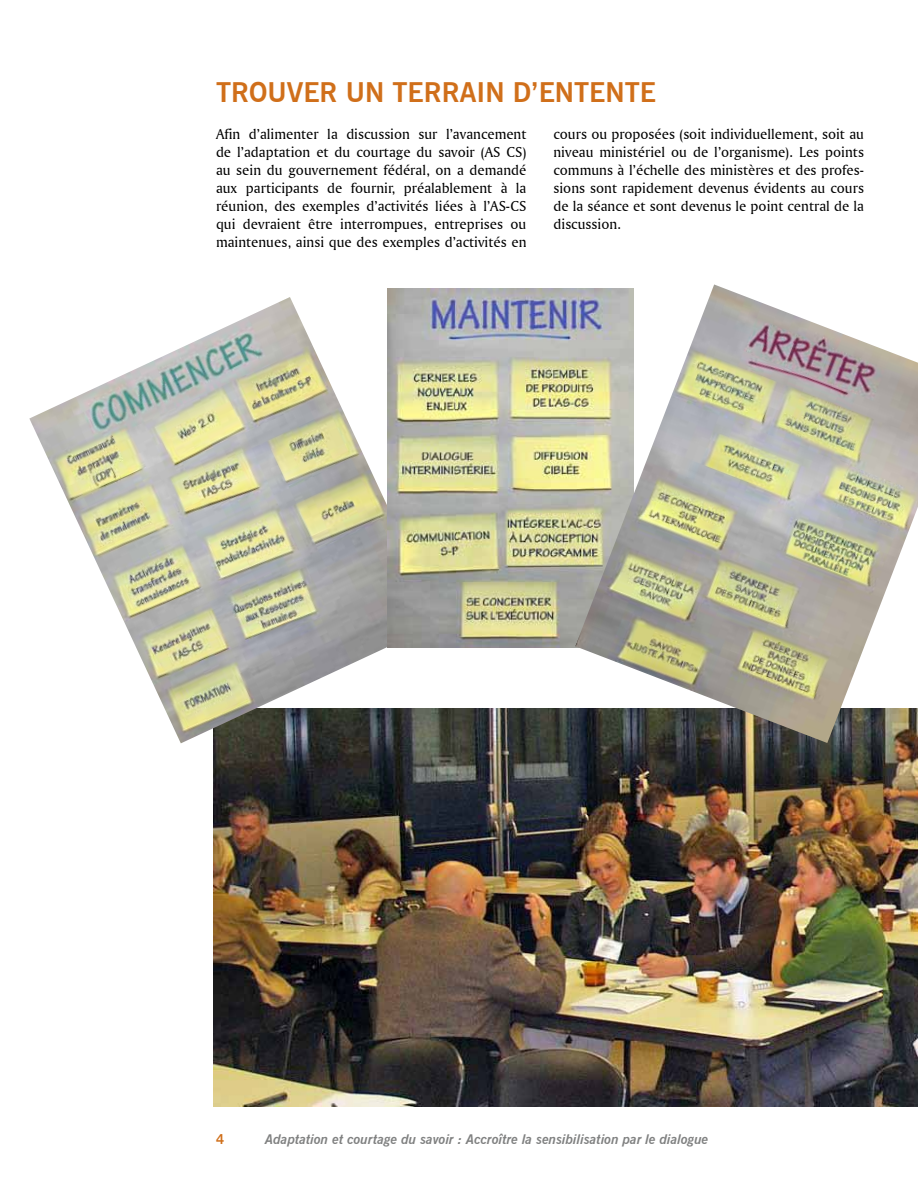
<style>
.page{position:relative;width:918px;height:1188px;background:#fff}
.page>*{position:absolute;margin:0;border:0;box-sizing:border-box;transform-origin:0 0}
.t1{font:700 27px "News Gothic BT";color:#d06f1a}
.t2{font:15px/18px "Amerigo BT Roman A";color:#000;text-align:justify}
.t3{font:italic 700 13.5px "News Gothic BT";color:#808181}
.t4{font:700 13.5px "News Gothic BT";color:#d06f1a}
</style>
<div class="page">
<img style="left:214px;top:709px;width:704px;height:398px">
<img style="left:29px;top:297px;width:412px;height:446px">
<img style="left:387px;top:288px;width:188px;height:359px">
<img style="left:575px;top:284px;width:343px;height:459px">
<h1 class="t1" style="left:216px;top:76px;width:19px">TROUVER</h1>
<h1 class="t1" style="left:346px;top:76px;width:65px">UN TERR</h1>
<h1 class="t1" style="left:460px;top:76px;width:97px">AIN D’ENTENTE</h1>
<p class="t2" style="left:216px;top:124px;width:312px">Afin d’alimenter la discussion sur l’avancement de l’adaptation et du courtage du savoir (AS CS) au sein du gouvernement fédéral, on a demandé aux participants de fournir, préalablement à la réunion, des exemples d’activités liées à l’AS-CS qui devraient être interrompues, entreprises ou maintenues, ainsi que des exemples d’activités en</p>
<p class="t2" style="left:554px;top:124px;width:312px">cours ou proposées (soit individuellement, soit au niveau ministériel ou de l’organisme). Les points communs à l’échelle des ministères et des profes&shy;sions sont rapidement devenus évidents au cours de la séance et sont devenus le point central de la discussion.</p>
<p class="t4" style="left:216px;top:1131px;width:10px">4</p>
<p class="t3" style="left:265px;top:1131px;width:445px">Adaptation et courtage du savoir : Accroître la sensibilisation par le dialogue</p>
</div>
